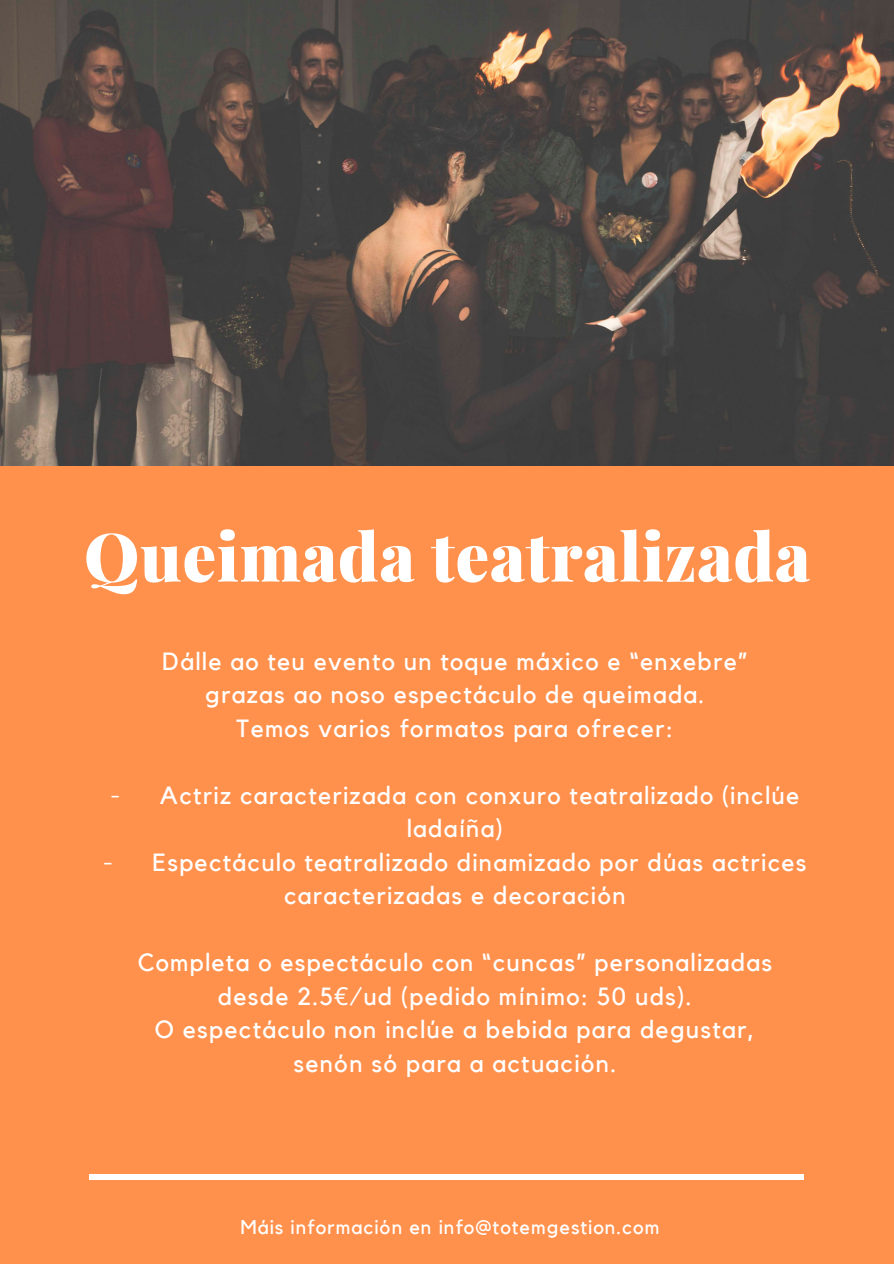
<style>
.page{position:relative;width:894px;height:1264px;background:#fff}
.page>*{position:absolute;margin:0;border:0;box-sizing:border-box;transform-origin:0 0}
.t1{font:900 66.9px "Playfair Display";letter-spacing:.01em;color:#fff}
.t2{font:24.75px/33.5px "Kollektif";letter-spacing:.05em;color:#fff;text-align:center}
.t3{font:19.8px "Kollektif";letter-spacing:.05em;color:#fff}
.s1{font-family:"Noto Sans"}
</style>
<div class="page">
<div style="left:0;top:0;width:893px;height:1263px;background:#ff914d"></div>
<img style="left:0;top:0;width:893px;height:465px">
<div style="left:89px;top:1174px;width:714px;height:5px;background:#fff"></div>
<h2 class="t1" style="left:84px;top:509px;width:727px">Queimada teatralizada</h2>
<h2 class="t2" style="left:162px;top:645px;width:586px">Dálle ao teu evento un toque máxico e “enxebre” grazas ao noso espectáculo de queimada.<br>Temos varios formatos para ofrecer:</h2>
<h2 class="t2" style="left:110px;top:779px;width:690px">- Actriz caracterizada con conxuro teatralizado (inclúe ladaíña)</h2>
<h2 class="t2" style="left:103px;top:846px;width:704px">- Espectáculo teatralizado dinamizado por dúas actrices caracterizadas e decoración</h2>
<p class="t2" style="left:138px;top:947px;width:635px">Completa o espectáculo con “cuncas” personalizadas desde 2.5<span class="s1">€</span>/ud (pedido mínimo: 50 uds).<br>O espectáculo non inclúe a bebida para degustar, senón só para a actuación.</p>
<h1 class="t3" style="left:240px;top:1218px;width:420px">Máis información en info@totemgestion.com</h1>
</div>
